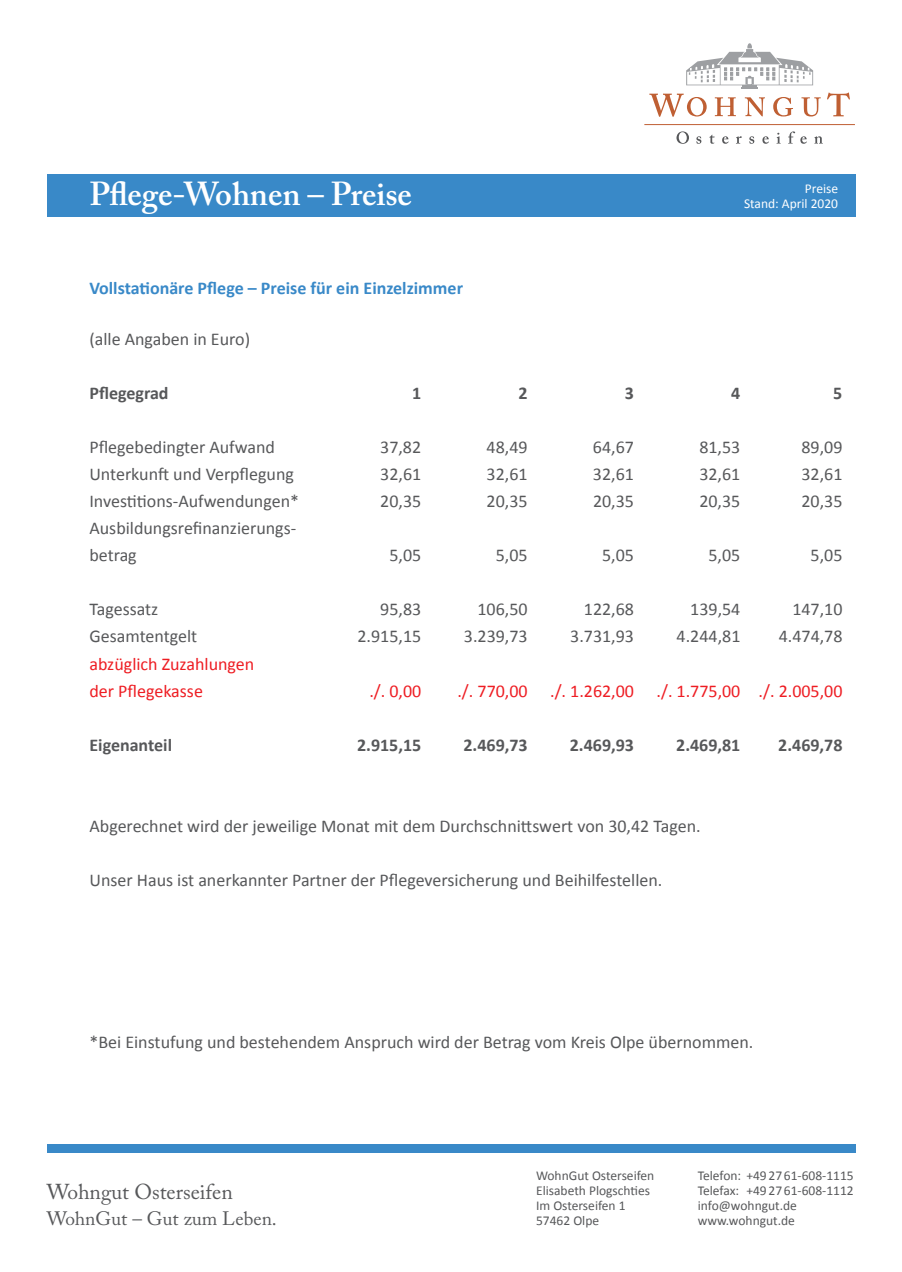
<style>
.page{position:relative;width:902px;height:1272px;background:#fff}
.page>*{position:absolute;margin:0;border:0;box-sizing:border-box;transform-origin:0 0}
.t1{font:600 33px "Adobe Caslon Pro";color:#fff}
.t2{font:21.45px "Adobe Caslon Pro";color:#57585a}
.t3{font:19.35px "Adobe Caslon Pro";color:#57585a}
.t4{font:18px/27px "Calibri";color:#57585a}
.t5{font:18px/27px "Calibri";color:#ee1d23}
.t6{font:700 18px "Calibri";color:#57585a}
.t7{font:700 18px "Calibri";color:#3989c8}
.t8{font:13.5px/15px "Calibri";color:#57585a}
.t9{font:13.5px/15px "Calibri";color:#fff;text-align:right}
</style>
<div class="page">
<hr style="left:644px;top:124px;width:210px;height:1px;background:#bf5f33">
<svg style="left:676px;top:131px;width:13px;height:13px"></svg>
<svg style="left:696px;top:136px;width:5px;height:8px"></svg>
<svg style="left:709px;top:135px;width:5px;height:9px"></svg>
<svg style="left:722px;top:136px;width:6px;height:8px"></svg>
<svg style="left:736px;top:136px;width:5px;height:8px"></svg>
<svg style="left:749px;top:136px;width:5px;height:8px"></svg>
<svg style="left:762px;top:136px;width:6px;height:8px"></svg>
<svg style="left:776px;top:133px;width:4px;height:11px"></svg>
<svg style="left:788px;top:131px;width:18px;height:13px"></svg>
<svg style="left:814px;top:136px;width:8px;height:8px"></svg>
<svg style="left:827px;top:92px;width:22px;height:24px"></svg>
<svg style="left:649px;top:43px;width:171px;height:74px"></svg>
<div style="left:47px;top:174px;width:808px;height:43px;background:#3989c8"></div>
<div style="left:47px;top:1144px;width:808px;height:8px;background:#3989c8"></div>
<h1 class="t1" style="left:89px;top:174px;width:324px">Pflege-Wohnen – Preise</h1>
<p class="t9" style="left:744px;top:180px;width:96px">Preise<br>Stand: April 2020</p>
<p class="t7" style="left:89px;top:277px;width:375px">Vollstationäre Pflege – Preise für ein Einzelzimmer</p>
<p class="t4" style="left:89px;top:325px;width:162px">(alle Angaben in Euro)</p>
<p class="t6" style="left:89px;top:382px;width:81px">Pflegegrad</p>
<p class="t6" style="left:412px;top:382px;width:11px">1</p>
<p class="t6" style="left:518px;top:382px;width:11px">2</p>
<p class="t6" style="left:624px;top:382px;width:11px">3</p>
<p class="t6" style="left:731px;top:382px;width:11px">4</p>
<p class="t6" style="left:833px;top:382px;width:11px">5</p>
<p class="t4" style="left:89px;top:433px;width:187px">Pflegebedingter Aufwand</p>
<p class="t4" style="left:380px;top:433px;width:43px">37,82</p>
<p class="t4" style="left:486px;top:433px;width:43px">48,49</p>
<p class="t4" style="left:593px;top:433px;width:43px">64,67</p>
<p class="t4" style="left:699px;top:433px;width:43px">81,53</p>
<p class="t4" style="left:801px;top:433px;width:43px">89,09</p>
<p class="t4" style="left:89px;top:460px;width:206px">Unterkunft und Verpflegung</p>
<p class="t4" style="left:380px;top:460px;width:43px">32,61</p>
<p class="t4" style="left:486px;top:460px;width:43px">32,61</p>
<p class="t4" style="left:593px;top:460px;width:43px">32,61</p>
<p class="t4" style="left:699px;top:460px;width:43px">32,61</p>
<p class="t4" style="left:801px;top:460px;width:43px">32,61</p>
<p class="t4" style="left:89px;top:487px;width:211px">Investitions-Aufwendungen*</p>
<p class="t4" style="left:380px;top:487px;width:43px">20,35</p>
<p class="t4" style="left:486px;top:487px;width:43px">20,35</p>
<p class="t4" style="left:593px;top:487px;width:43px">20,35</p>
<p class="t4" style="left:699px;top:487px;width:43px">20,35</p>
<p class="t4" style="left:801px;top:487px;width:43px">20,35</p>
<p class="t4" style="left:89px;top:514px;width:208px">Ausbildungsrefinanzierungs&shy;betrag</p>
<p class="t4" style="left:389px;top:541px;width:33px">5,05</p>
<p class="t4" style="left:495px;top:541px;width:33px">5,05</p>
<p class="t4" style="left:602px;top:541px;width:33px">5,05</p>
<p class="t4" style="left:708px;top:541px;width:33px">5,05</p>
<p class="t4" style="left:810px;top:541px;width:33px">5,05</p>
<p class="t4" style="left:89px;top:595px;width:70px">Tagessatz</p>
<p class="t4" style="left:380px;top:595px;width:43px">95,83</p>
<p class="t4" style="left:477px;top:595px;width:52px">106,50</p>
<p class="t4" style="left:584px;top:595px;width:52px">122,68</p>
<p class="t4" style="left:690px;top:595px;width:52px">139,54</p>
<p class="t4" style="left:792px;top:595px;width:52px">147,10</p>
<p class="t4" style="left:89px;top:622px;width:109px">Gesamtentgelt</p>
<p class="t4" style="left:357px;top:622px;width:65px">2.915,15</p>
<p class="t4" style="left:464px;top:622px;width:65px">3.239,73</p>
<p class="t4" style="left:570px;top:622px;width:65px">3.731,93</p>
<p class="t4" style="left:676px;top:622px;width:65px">4.244,81</p>
<p class="t4" style="left:778px;top:622px;width:65px">4.474,78</p>
<p class="t5" style="left:89px;top:649px;width:166px">abzüglich Zuzahlungen der Pflegekasse</p>
<p class="t5" style="left:369px;top:676px;width:53px">./. 0,00</p>
<p class="t5" style="left:457px;top:676px;width:386px">./. 770,00 ./. 1.262,00 ./. 1.775,00 ./. 2.005,00</p>
<p class="t6" style="left:89px;top:733px;width:84px">Eigenanteil</p>
<p class="t6" style="left:357px;top:733px;width:66px">2.915,15</p>
<p class="t6" style="left:463px;top:733px;width:66px">2.469,73</p>
<p class="t6" style="left:569px;top:733px;width:66px">2.469,93</p>
<p class="t6" style="left:676px;top:733px;width:66px">2.469,81</p>
<p class="t6" style="left:778px;top:733px;width:66px">2.469,78</p>
<p class="t4" style="left:89px;top:811px;width:612px">Abgerechnet wird der jeweilige Monat mit dem Durchschnittswert von 30,42 Tagen.</p>
<p class="t4" style="left:89px;top:865px;width:574px">Unser Haus ist anerkannter Partner der Pflegeversicherung und Beihilfestellen.</p>
<p class="t4" style="left:89px;top:1027px;width:665px">*Bei Einstufung und bestehendem Anspruch wird der Betrag vom Kreis Olpe übernommen.</p>
<p class="t2" style="left:47px;top:1179px;width:187px">Wohngut Osterseifen</p>
<p class="t3" style="left:47px;top:1206px;width:231px">WohnGut – Gut zum Leben.</p>
<p class="t8" style="left:536px;top:1167px;width:120px">WohnGut Osterseifen<br>Elisabeth Plogschties<br>Im Osterseifen 1<br>57462 Olpe</p>
<p class="t8" style="left:697px;top:1166px;width:157px">Telefon: +492761-608-1115<br>Telefax: +492761-608-1112 info@wohngut.de www.wohngut.de</p>
</div>
